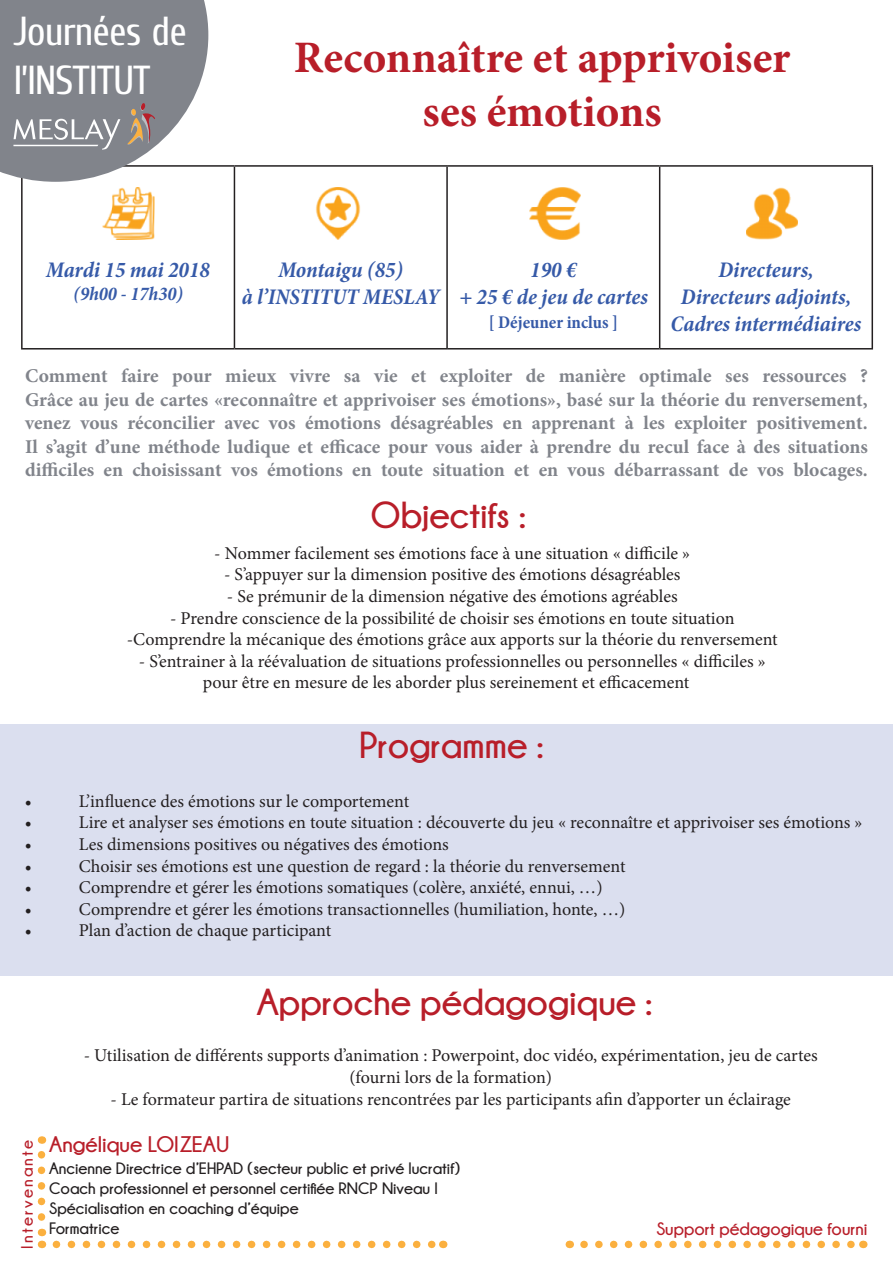
<style>
.page{position:relative;width:893px;height:1263px;background:#fff}
.page>*{position:absolute;margin:0;border:0;box-sizing:border-box;transform-origin:0 0}
.t1{font:700 45px/54px "Minion Pro";letter-spacing:-.005em;color:#b81e29;text-align:center}
.t2{font:40.5px/48.6px "Cuprum FFU";letter-spacing:-.02em;color:#fff}
.t3{font:700 37.5px "Champagne&Limousines";color:#b81e29}
.t4{font:italic 700 condensed 22.5px/27px "Minion Pro";color:#365aa8;text-align:center}
.t5{font:700 22.5px "Champagne&Limousines";color:#b81e29}
.t6{font:700 19.5px/23.4px "Minion Pro";color:#81848b;text-align:justify}
.t7{font:italic 700 condensed 19.5px "Minion Pro";color:#365aa8}
.t8{font:18px/21.6px "Minion Pro";color:#231f20;text-align:center}
.t9{font:700 18px "Champagne&Limousines";color:#b81e29}
.t10{font:700 condensed 18px "Minion Pro";color:#365aa8}
.t11{font:700 16.5px/19.8px "Champagne&Limousines";color:#231f20}
.t12{font:700 16.5px "Champagne&Limousines";letter-spacing:.13em;color:#b81e29}
</style>
<div class="page">
<div style="left:0;top:725px;width:893px;height:251px;background:#dbdfef"></div>
<svg style="left:584px;top:1241px;width:271px;height:7px"></svg>
<svg style="left:56px;top:1241px;width:379px;height:7px"></svg>
<svg style="left:42px;top:1229px;width:1px;height:19px"></svg>
<svg style="left:38px;top:1136px;width:7px;height:81px"></svg>
<hr style="left:21px;top:165px;width:213px;height:2px;background:#231f20">
<hr style="left:21px;top:167px;width:2px;height:181px;background:#231f20">
<hr style="left:234px;top:165px;width:213px;height:2px;background:#231f20">
<hr style="left:234px;top:167px;width:1px;height:181px;background:#231f20">
<hr style="left:447px;top:165px;width:213px;height:2px;background:#231f20">
<hr style="left:446px;top:167px;width:2px;height:181px;background:#231f20">
<hr style="left:660px;top:165px;width:213px;height:2px;background:#231f20">
<hr style="left:659px;top:167px;width:1px;height:181px;background:#231f20">
<hr style="left:871px;top:167px;width:2px;height:181px;background:#231f20">
<hr style="left:21px;top:348px;width:213px;height:1px;background:#231f20">
<hr style="left:234px;top:348px;width:213px;height:1px;background:#231f20">
<hr style="left:447px;top:348px;width:213px;height:1px;background:#231f20">
<hr style="left:660px;top:348px;width:213px;height:1px;background:#231f20">
<img style="left:103px;top:188px;width:51px;height:51px">
<img style="left:529px;top:188px;width:52px;height:51px">
<img style="left:315px;top:188px;width:46px;height:51px">
<img style="left:746px;top:188px;width:51px;height:51px">
<svg style="left:0;top:0;width:208px;height:182px;background:#94969b"></svg>
<h2 class="t2" style="left:14px;top:7px;width:175px">Journées de l’INSTITUT</h2>
<h1 class="t1" style="left:294px;top:30px;width:498px">Reconnaître et apprivoiser ses émotions</h1>
<p class="t4" style="left:242px;top:256px;width:199px">Montaigu (85)<br>à l’INSTITUT MESLAY</p>
<p class="t4" style="left:459px;top:256px;width:191px">190 €<br>+ 25 € de jeu de cartes</p>
<p class="t10" style="left:489px;top:310px;width:131px">[ Déjeuner inclus ]</p>
<p class="t4" style="left:46px;top:256px;width:165px">Mardi 15 mai 2018</p>
<p class="t7" style="left:73px;top:280px;width:111px">(9h00 - 17h30)</p>
<p class="t4" style="left:671px;top:256px;width:192px">Directeurs,<br>Directeurs adjoints,<br>Cadres intermédiaires</p>
<p class="t6" style="left:25px;top:364px;width:844px">Comment faire pour mieux vivre sa vie et exploiter de manière optimale ses ressources ?<br>Grâce au jeu de cartes «reconnaître et apprivoiser ses émotions», basé sur la théorie du renversement, venez vous réconcilier avec vos émotions désagréables en apprenant à les exploiter positivement.<br>Il s’agit d’une méthode ludique et efficace pour vous aider à prendre du recul face à des situations difficiles en choisissant vos émotions en toute situation et en vous débarrassant de vos blocages.</p>
<h3 class="t3" style="left:371px;top:494px;width:156px">Objectifs :</h3>
<p class="t8" style="left:214px;top:542px;width:477px">- Nommer facilement ses émotions face à une situation « difficile »</p>
<p class="t8" style="left:224px;top:564px;width:458px">- S’appuyer sur la dimension positive des émotions désagréables</p>
<p class="t8" style="left:227px;top:586px;width:452px">- Se prémunir de la dimension négative des émotions agréables</p>
<p class="t8" style="left:127px;top:607px;width:652px">- Prendre conscience de la possibilité de choisir ses émotions en toute situation -Comprendre la mécanique des émotions grâce aux apports sur la théorie du renversement</p>
<p class="t8" style="left:203px;top:650px;width:564px;text-align:left;text-indent:-64px">- S’entrainer à la réévaluation de situations professionnelles ou personnelles « difficiles » pour être en mesure de les aborder plus sereinement et efficacement</p>
<h3 class="t3" style="left:359px;top:724px;width:186px">Programme :</h3>
<p class="t8" style="left:25px;top:790px;width:9px">•</p>
<p class="t8" style="left:79px;top:790px;width:332px">L’influence des émotions sur le comportement</p>
<p class="t8" style="left:25px;top:812px;width:9px">•</p>
<p class="t8" style="left:79px;top:812px;width:785px">Lire et analyser ses émotions en toute situation : découverte du jeu « reconnaître et apprivoiser ses émotions »</p>
<p class="t8" style="left:25px;top:833px;width:9px">•</p>
<p class="t8" style="left:79px;top:833px;width:371px">Les dimensions positives ou négatives des émotions</p>
<p class="t8" style="left:25px;top:855px;width:9px">•</p>
<p class="t8" style="left:79px;top:855px;width:548px">Choisir ses émotions est une question de regard : la théorie du renversement</p>
<p class="t8" style="left:25px;top:877px;width:9px">•</p>
<p class="t8" style="left:79px;top:877px;width:525px">Comprendre et gérer les émotions somatiques (colère, anxiété, ennui, …)</p>
<p class="t8" style="left:25px;top:898px;width:9px">•</p>
<p class="t8" style="left:79px;top:898px;width:548px">Comprendre et gérer les émotions transactionnelles (humiliation, honte, …)</p>
<p class="t8" style="left:25px;top:920px;width:9px">•</p>
<p class="t8" style="left:79px;top:920px;width:254px">Plan d’action de chaque participant</p>
<p class="t12" style="left:18px;top:1248px;width:110px;rotate:-90deg">Intervenante</p>
<h3 class="t3" style="left:257px;top:981px;width:397px">Approche pédagogique :</h3>
<p class="t8" style="left:84px;top:1045px;width:735px">- Utilisation de différents supports d’animation : Powerpoint, doc vidéo, expérimentation, jeu de cartes (fourni lors de la formation)</p>
<p class="t8" style="left:111px;top:1088px;width:682px">- Le formateur partira de situations rencontrées par les participants afin d’apporter un éclairage</p>
<p class="t5" style="left:49px;top:1132px;width:182px">Angélique LOIZEAU</p>
<p class="t11" style="left:49px;top:1158px;width:412px">Ancienne Directrice d’EHPAD (secteur public et privé lucratif)<br>Coach professionnel et personnel certifiée RNCP Niveau I Spécialisation en coaching d’équipe<br>Formatrice</p>
<p class="t9" style="left:656px;top:1218px;width:213px">Support pédagogique fourni</p>
</div>
